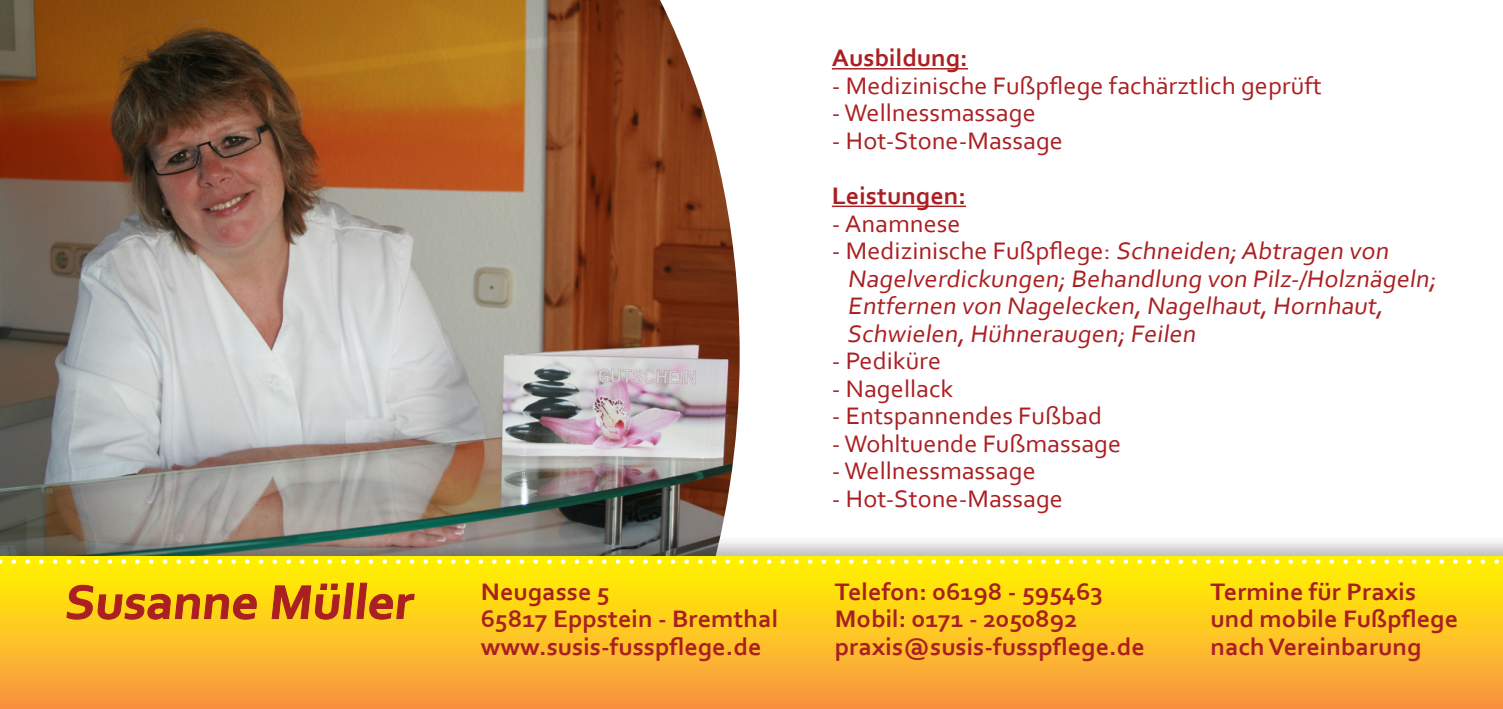
<style>
.page{position:relative;width:1503px;height:709px;background:#fff}
.page>*{position:absolute;margin:0;border:0;box-sizing:border-box;transform-origin:0 0}
.t1{font:700 50px "Corbel";color:#aa1f22;scale:1.05 1}
.t2{font:25px/27.5px "Corbel";color:#aa1f22;scale:1.05 1}
.t3{font:700 25px/27.5px "Corbel";color:#aa1f22;scale:1.05 1}
</style>
<div class="page">
<img style="left:0;top:0;width:739px;height:556px">
<div style="left:3px;top:534px;width:1499px;height:175px;background:#231f20;opacity:.3"></div>
<div style="left:0;top:556px;width:1502px;height:153px;background:linear-gradient(to bottom,#fff800,#f89345)"></div>
<svg style="left:66px;top:585px;width:190px;height:37px;background:#f3c113"></svg>
<svg style="left:271px;top:582px;width:144px;height:37px;background:#f2bf12"></svg>
<hr style="left:831px;top:68px;width:137px;height:1px;background:#aa1f22">
<hr style="left:831px;top:206px;width:135px;height:1px;background:#aa1f22">
<svg style="left:0;top:559px;width:1503px;height:5px;background:#fff33c"></svg>
<p class="t1" style="left:64px;top:571px;width:339px">Susanne Müller</p>
<p class="t3" style="left:481px;top:577px;width:124px">Neugasse 5</p>
<p class="t3" style="left:481px;top:605px;width:285px">65817 Eppstein - Bremthal</p>
<p class="t3" style="left:481px;top:632px;width:269px">www.susis-fusspflege.de</p>
<p class="t3" style="left:831px;top:44px;width:131px">Ausbildung:</p>
<p class="t2" style="left:831px;top:71px;width:468px">- Medizinische Fußpflege fachärztlich geprüft</p>
<p class="t2" style="left:831px;top:99px;width:196px">- Wellnessmassage</p>
<p class="t2" style="left:831px;top:126px;width:222px">- Hot-Stone-Massage</p>
<p class="t3" style="left:831px;top:181px;width:129px">Leistungen:</p>
<p class="t2" style="left:831px;top:209px;width:124px">- Anamnese</p>
<p class="t2" style="left:847px;top:236px;width:566px;text-indent:-15px">- Medizinische Fußpflege: Schneiden;Abtragen von Nagelverdickungen;Behandlung von Pilz-/Holznägeln; Entfernen von Nagelecken,Nagelhaut,Hornhaut, Schwielen,Hühneraugen;Feilen</p>
<p class="t2" style="left:831px;top:346px;width:106px">- Pediküre</p>
<p class="t2" style="left:831px;top:374px;width:117px">- Nagellack</p>
<p class="t2" style="left:831px;top:401px;width:259px">- Entspannendes Fußbad</p>
<p class="t2" style="left:831px;top:429px;width:277px">- Wohltuende Fußmassage</p>
<p class="t2" style="left:831px;top:456px;width:196px">- Wellnessmassage</p>
<p class="t2" style="left:831px;top:484px;width:222px">- Hot-Stone-Massage</p>
<p class="t3" style="left:834px;top:577px;width:257px">Telefon: 06198 - 595463</p>
<p class="t3" style="left:834px;top:605px;width:232px">Mobil: 0171 - 2050892</p>
<p class="t3" style="left:834px;top:632px;width:297px">praxis@susis-fusspflege.de</p>
<p class="t3" style="left:1210px;top:577px;width:197px">Termine für Praxis</p>
<p class="t3" style="left:1210px;top:605px;width:237px">und mobile Fußpflege nach Vereinbarung</p>
</div>
